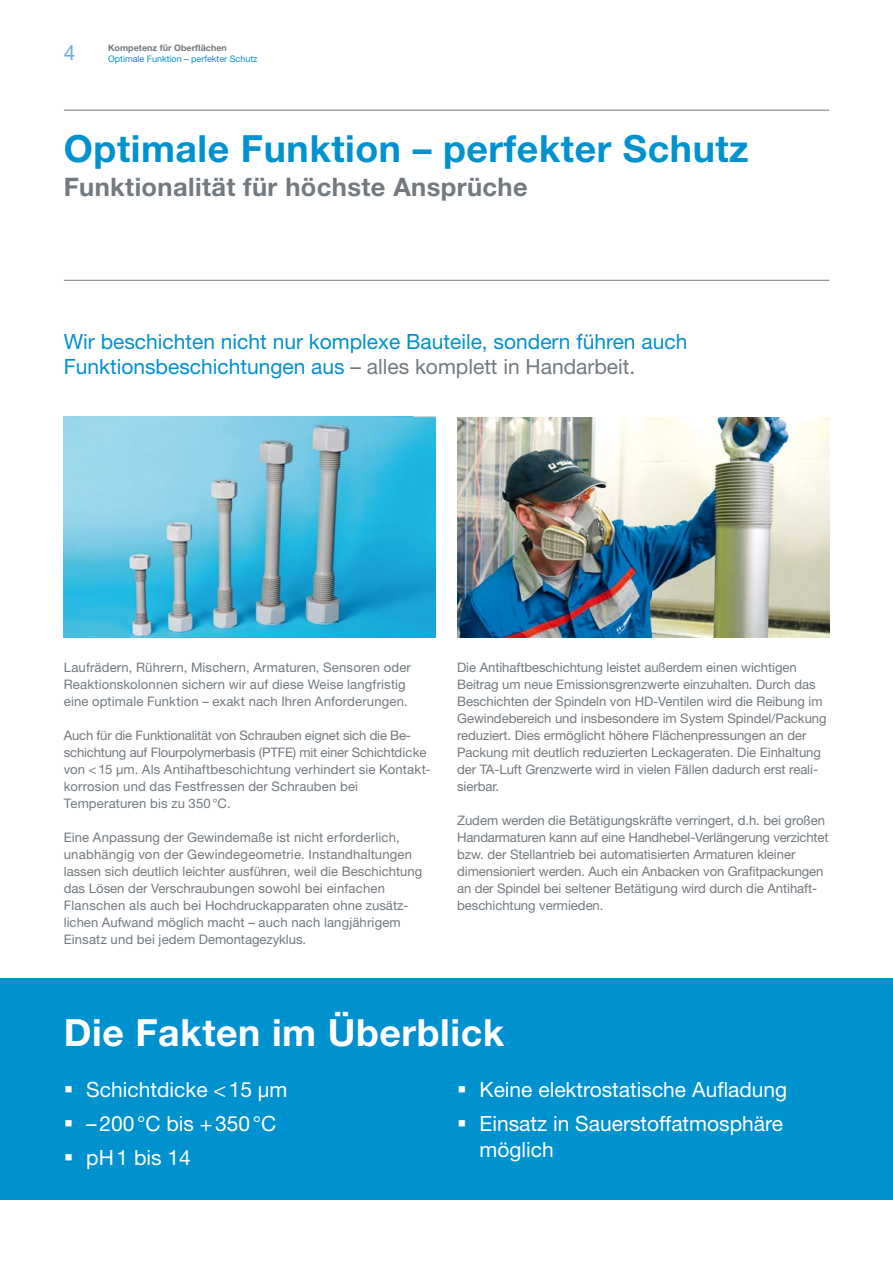
<style>
.page{position:relative;width:893px;height:1263px;background:#fff}
.page>*{position:absolute;margin:0;border:0;box-sizing:border-box;transform-origin:0 0}
.t1{font:700 37.5px "Helvetica Neue LT Std";letter-spacing:.015em;color:#0091cf}
.t2{font:700 37.5px "Helvetica Neue LT Std";letter-spacing:.015em;color:#fff}
.t3{font:700 25.5px "Helvetica Neue LT Std";letter-spacing:.015em;color:#72797f}
.t4{font:21px/25.5px "Helvetica Neue LT Std";color:#fff}
.t5{font:21px/25.5px "Helvetica Neue LT Std";color:#0091cf}
.t6{font:21px "Helvetica Neue LT Std";color:#65afdd}
.t7{font:13.2px/17px "Helvetica Neue LT Std";letter-spacing:-.005em;color:#72797f}
.t8{font:9px "Helvetica Neue LT Std";color:#0091cf}
.t9{font:700 9px "Helvetica Neue LT Std";color:#72797f}
.s1{color:#72797f}
</style>
<div class="page">
<div style="left:0;top:978px;width:893px;height:221px;background:#0091cf"></div>
<hr style="left:64px;top:110px;width:765px;height:1px;background:#72797f">
<hr style="left:64px;top:280px;width:765px;height:1px;background:#72797f">
<img style="left:457px;top:417px;width:372px;height:221px">
<img style="left:64px;top:417px;width:372px;height:220px">
<h3 class="t6" style="left:64px;top:40px;width:13px">4</h3>
<p class="t9" style="left:108px;top:42px;width:120px">Kompetenz für Oberflächen</p>
<p class="t8" style="left:108px;top:53px;width:151px">Optimale Funktion – perfekter Schutz</p>
<h1 class="t1" style="left:64px;top:125px;width:686px">Optimale Funktion – perfekter Schutz</h1>
<h2 class="t3" style="left:64px;top:171px;width:465px">Funktionalität für höchste Ansprüche</h2>
<h3 class="t5" style="left:64px;top:328px;width:625px">Wir beschichten nicht nur komplexe Bauteile, sondern führen auch<br>Funktionsbeschichtungen aus <span class="s1">– alles komplett in Handarbeit.</span></h3>
<p class="t7" style="left:64px;top:658px;width:349px">Laufrädern, Rührern, Mischern, Armaturen, Sensoren oder<br>Reaktionskolonnen sichern wir auf diese Weise langfristig eine optimale Funktion – exakt nach Ihren Anforderungen.</p>
<p class="t7" style="left:64px;top:727px;width:367px">Auch für die Funktionalität von Schrauben eignet sich die Be&shy;schichtung auf Flourpolymerbasis (PTFE) mit einer Schichtdicke von &lt;15 µm. Als Antihaftbeschichtung verhindert sie Kontakt&shy;korrosion und das Festfressen der Schrauben bei Temperaturen bis zu 350°C.</p>
<p class="t7" style="left:64px;top:829px;width:360px">Eine Anpassung der Gewindemaße ist nicht erforderlich, unabhängig von der Gewindegeometrie. Instandhaltungen lassen sich deutlich leichter ausführen, weil die Beschichtung das Lösen der Verschraubungen sowohl bei einfachen Flanschen als auch bei Hochdruckapparaten ohne zusätz&shy;lichen Aufwand möglich macht – auch nach langjährigem Einsatz und bei jedem Demontagezyklus.</p>
<p class="t7" style="left:457px;top:659px;width:371px">Die Antihaftbeschichtung leistet außerdem einen wichtigen Beitrag um neue Emissionsgrenzwerte einzuhalten. Durch das Beschichten der Spindeln von HD-Ventilen wird die Reibung im Gewindebereich und insbesondere im System Spindel/Packung reduziert. Dies ermöglicht höhere Flächenpressungen an der Packung mit deutlich reduzierten Leckageraten. Die Einhaltung der TA-Luft Grenzwerte wird in vielen Fällen dadurch erst reali&shy;sierbar.</p>
<p class="t7" style="left:457px;top:812px;width:373px">Zudem werden die Betätigungskräfte verringert, d.h. bei großen Handarmaturen kann auf eine Handhebel-Verlängerung verzichtet bzw. der Stellantrieb bei automatisierten Armaturen kleiner dimensioniert werden. Auch ein Anbacken von Grafitpackungen an der Spindel bei seltener Betätigung wird durch die Antihaft&shy;beschichtung vermieden.</p>
<h1 class="t2" style="left:64px;top:1009px;width:442px">Die Fakten im Überblick</h1>
<h3 class="t4" style="left:64px;top:1077px;width:225px">▪ Schichtdicke &lt;15 µm</h3>
<h3 class="t4" style="left:64px;top:1111px;width:214px">▪ –200°C bis +350°C</h3>
<h3 class="t4" style="left:64px;top:1145px;width:129px">▪ pH1 bis 14</h3>
<h3 class="t4" style="left:457px;top:1077px;width:332px">▪ Keine elektrostatische Aufladung</h3>
<h3 class="t4" style="left:480px;top:1111px;width:305px;text-indent:-22px">▪ Einsatz in Sauerstoffatmosphäre möglich</h3>
</div>
